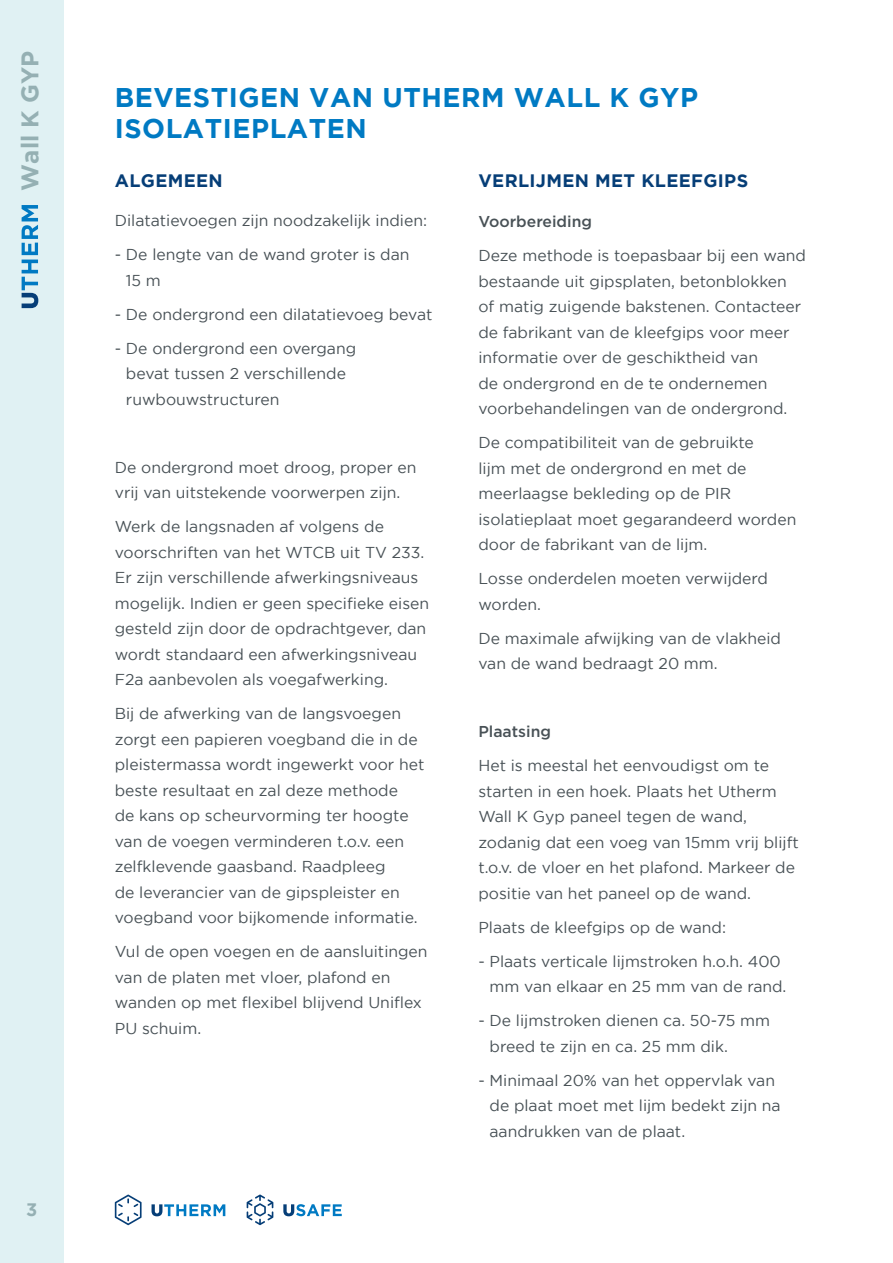
<style>
.page{position:relative;width:893px;height:1263px;background:#fff}
.page>*{position:absolute;margin:0;border:0;box-sizing:border-box;transform-origin:0 0}
.t1{font:700 27px/31.5px "Gotham";letter-spacing:.02em;color:#007ac3}
.t2{font:700 24px "Gotham";color:#95b0b3}
.t3{font:700 18px "Gotham";letter-spacing:.02em;color:#063e77}
.t4{font:700 18px "Gotham";color:#95b0b3}
.t5{font:15.75px/25.5px "Gotham";color:#485156}
.t6{font:500 15.75px "Gotham";color:#485156}
</style>
<div class="page">
<div style="left:0;top:0;width:64px;height:1263px;background:#e0f1f3"></div>
<svg style="left:22px;top:205px;width:16px;height:103px"></svg>
<svg style="left:152px;top:1204px;width:73px;height:12px"></svg>
<svg style="left:115px;top:1194px;width:27px;height:31px"></svg>
<svg style="left:247px;top:1194px;width:26px;height:31px"></svg>
<svg style="left:283px;top:1204px;width:59px;height:12px"></svg>
<h2 class="t2" style="left:16px;top:191px;width:141px;rotate:-90deg">Wall K GYP</h2>
<p class="t4" style="left:26px;top:1199px;width:13px">3</p>
<h1 class="t1" style="left:115px;top:81px;width:585px">BEVESTIGEN VAN UTHERM WALL K GYP<br>ISOLATIEPLATEN</h1>
<p class="t3" style="left:115px;top:170px;width:110px">ALGEMEEN</p>
<p class="t3" style="left:478px;top:170px;width:271px">VERLIJMEN MET KLEEFGIPS</p>
<p class="t5" style="left:115px;top:208px;width:314px">Dilatatievoegen zijn noodzakelijk indien:</p>
<p class="t5" style="left:126px;top:242px;width:285px;text-indent:-11px">- De lengte van de wand groter is dan<br>15 m</p>
<p class="t5" style="left:115px;top:301px;width:319px">- De ondergrond een dilatatievoeg bevat</p>
<p class="t5" style="left:126px;top:335px;width:232px;text-indent:-11px">- De ondergrond een overgang bevat tussen 2 verschillende ruwbouwstructuren</p>
<p class="t5" style="left:115px;top:454px;width:303px">De ondergrond moet droog, proper en vrij van uitstekende voorwerpen zijn.</p>
<p class="t5" style="left:115px;top:514px;width:316px">Werk de langsnaden af volgens de voorschriften van het WTCB uit TV 233.<br>Er zijn verschillende afwerkingsniveaus mogelijk. Indien er geen specifieke eisen gesteld zijn door de opdrachtgever, dan wordt standaard een afwerkingsniveau F2a aanbevolen als voegafwerking.</p>
<p class="t5" style="left:115px;top:701px;width:311px">Bij de afwerking van de langsvoegen zorgt een papieren voegband die in de pleistermassa wordt ingewerkt voor het beste resultaat en zal deze methode<br>de kans op scheurvorming ter hoogte van de voegen verminderen t.o.v. een zelfklevende gaasband. Raadpleeg<br>de leverancier van de gipspleister en voegband voor bijkomende informatie.</p>
<p class="t5" style="left:115px;top:939px;width:314px">Vul de open voegen en de aansluitingen van de platen met vloer, plafond en wanden op met flexibel blijvend Uniflex<br>PU schuim.</p>
<p class="t6" style="left:478px;top:211px;width:115px">Voorbereiding</p>
<p class="t5" style="left:478px;top:243px;width:329px">Deze methode is toepasbaar bij een wand bestaande uit gipsplaten, betonblokken of matig zuigende bakstenen. Contacteer de fabrikant van de kleefgips voor meer informatie over de geschiktheid van<br>de ondergrond en de te ondernemen voorbehandelingen van de ondergrond.</p>
<p class="t5" style="left:478px;top:430px;width:319px">De compatibiliteit van de gebruikte<br>lijm met de ondergrond en met de meerlaagse bekleding op de PIR isolatieplaat moet gegarandeerd worden door de fabrikant van de lijm.</p>
<p class="t5" style="left:478px;top:566px;width:291px">Losse onderdelen moeten verwijderd worden.</p>
<p class="t5" style="left:478px;top:625px;width:304px">De maximale afwijking van de vlakheid van de wand bedraagt 20 mm.</p>
<p class="t6" style="left:478px;top:721px;width:74px">Plaatsing</p>
<p class="t5" style="left:478px;top:753px;width:322px">Het is meestal het eenvoudigst om te starten in een hoek. Plaats het Utherm Wall K Gyp paneel tegen de wand, zodanig dat een voeg van 15mm vrij blijft t.o.v. de vloer en het plafond. Markeer de positie van het paneel op de wand.</p>
<p class="t5" style="left:478px;top:914px;width:249px">Plaats de kleefgips op de wand:</p>
<p class="t5" style="left:489px;top:948px;width:298px;text-indent:-11px">- Plaats verticale lijmstroken h.o.h. 400 mm van elkaar en 25 mm van de rand.</p>
<p class="t5" style="left:489px;top:1008px;width:282px;text-indent:-11px">- De lijmstroken dienen ca. 50-75 mm breed te zijn en ca. 25 mm dik.</p>
<p class="t5" style="left:489px;top:1067px;width:293px;text-indent:-11px">- Minimaal 20% van het oppervlak van de plaat moet met lijm bedekt zijn na aandrukken van de plaat.</p>
</div>
